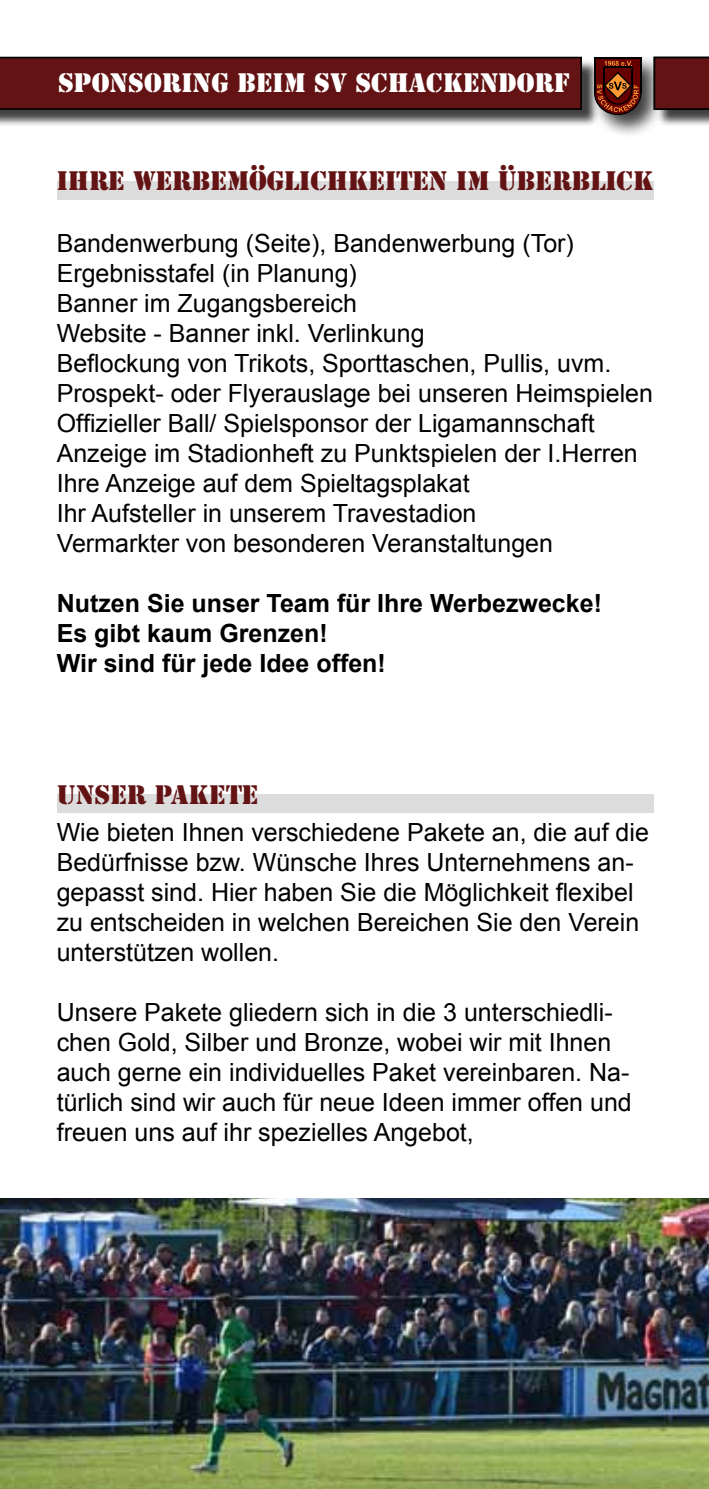
<style>
.page{position:relative;width:709px;height:1489px;background:#fff}
.page>*{position:absolute;margin:0;border:0;box-sizing:border-box;transform-origin:0 0}
.t1{font:25px/30px "Arial";color:#000}
.t2{font:700 25px/30px "Arial";color:#000}
.t3{font:25px "Stencil Std";color:#631314}
.t4{font:25px "Stencil Std";color:#fff}
</style>
<div class="page">
<div style="left:0;top:59px;width:599px;height:68px;background:#000;opacity:.75"></div>
<svg style="left:0;top:57px;width:582px;height:53px"></svg>
<div style="left:655px;top:59px;width:54px;height:68px;background:#000;opacity:.75"></div>
<div style="left:590px;top:53px;width:74px;height:84px;background:#000;opacity:.75"></div>
<div style="left:594px;top:58px;width:47px;height:36px;background:#600"></div>
<hr style="left:594px;top:57px;width:47px;height:1px;background:#000">
<hr style="left:594px;top:58px;width:1px;height:35px;background:#000">
<hr style="left:640px;top:58px;width:1px;height:35px;background:#000">
<svg style="left:594px;top:61px;width:47px;height:54px"></svg>
<svg style="left:653px;top:57px;width:56px;height:53px"></svg>
<img style="left:0;top:1198px;width:709px;height:290px">
<div style="left:57px;top:181px;width:596px;height:19px;background:#dcdcdc"></div>
<div style="left:57px;top:794px;width:596px;height:19px;background:#dcdcdc"></div>
<p class="t4" style="left:58px;top:67px;width:513px">SPONSORING BEIM SV SCHACKENDORF</p>
<p class="t3" style="left:57px;top:164px;width:598px">IHRE WERBEMÖGLICHKEITEN IM ÜBERBLICK</p>
<p class="t1" style="left:57px;top:228px;width:598px">Bandenwerbung (Seite), Bandenwerbung (Tor)<br>Ergebnisstafel (in Planung)<br>Banner im Zugangsbereich<br>Website - Banner inkl. Verlinkung<br>Beflockung von Trikots, Sporttaschen, Pullis, uvm.<br>Prospekt- oder Flyerauslage bei unseren Heimspielen Offizieller Ball/ Spielsponsor der Ligamannschaft Anzeige im Stadionheft zu Punktspielen der I.Herren Ihre Anzeige auf dem Spieltagsplakat<br>Ihr Aufsteller in unserem Travestadion<br>Vermarkter von besonderen Veranstaltungen</p>
<p class="t2" style="left:57px;top:588px;width:547px">Nutzen Sie unser Team für Ihre Werbezwecke!<br>Es gibt kaum Grenzen!<br>Wir sind für jede Idee offen!</p>
<p class="t3" style="left:57px;top:778px;width:203px">UNSER PAKETE</p>
<p class="t1" style="left:57px;top:817px;width:593px">Wie bieten Ihnen verschiedene Pakete an, die auf die Bedürfnisse bzw. Wünsche Ihres Unternehmens an&shy;gepasst sind. Hier haben Sie die Möglichkeit flexibel zu entscheiden in welchen Bereichen Sie den Verein unterstützen wollen.</p>
<p class="t1" style="left:57px;top:997px;width:576px">Unsere Pakete gliedern sich in die 3 unterschiedli&shy;chen Gold, Silber und Bronze, wobei wir mit Ihnen auch gerne ein individuelles Paket vereinbaren. Na&shy;türlich sind wir auch für neue Ideen immer offen und freuen uns auf ihr spezielles Angebot,</p>
</div>
